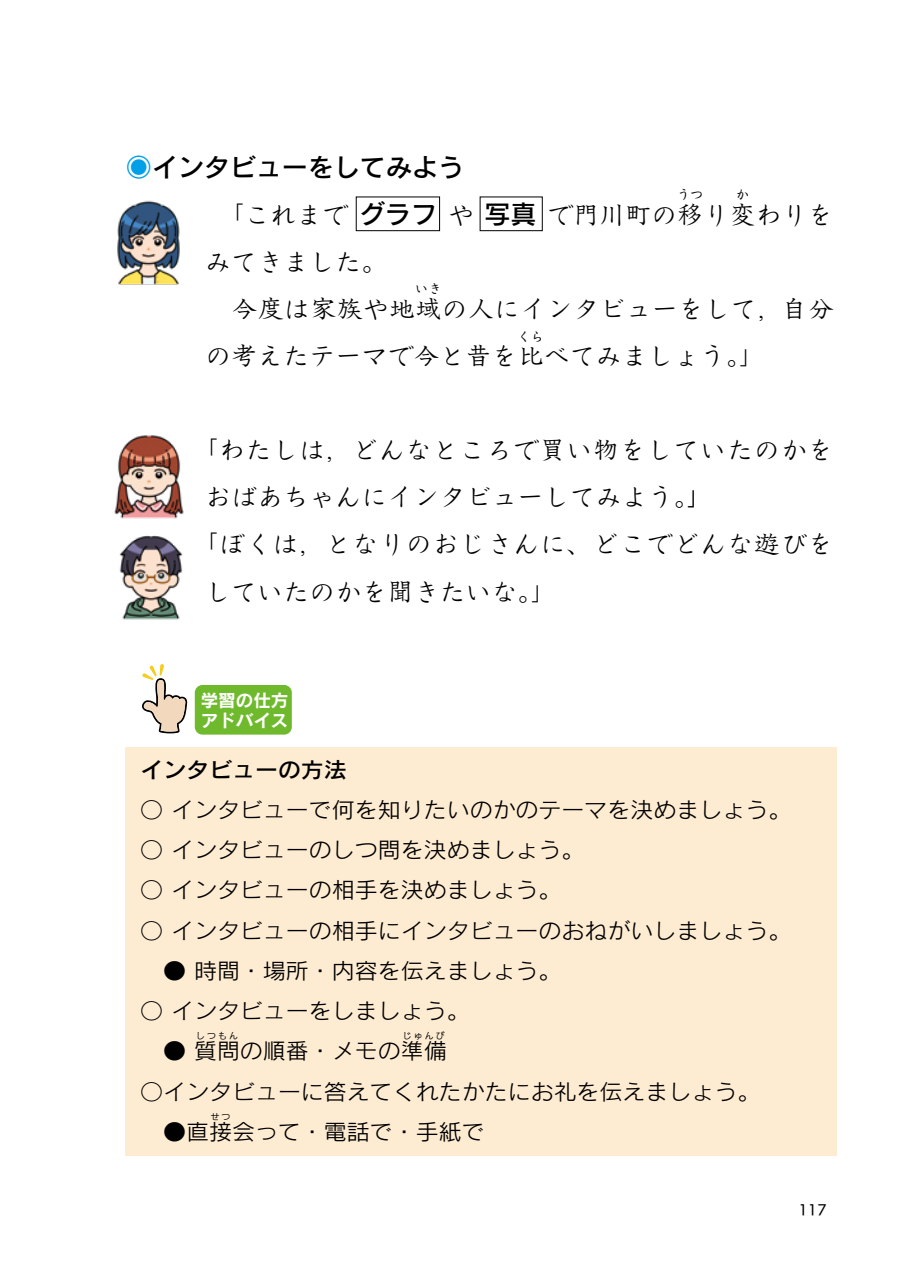
<style>
.page{position:relative;width:903px;height:1275px;background:#fff}
.page>*{position:absolute;margin:0;border:0;box-sizing:border-box;transform-origin:0 0}
.t1{font:26.07px/47.1px "Utrillo Pro M";color:#000}
.t2{font:26.07px "Utrillo Pro M";letter-spacing:.03em;color:#000}
.t3{font:26.07px "Rodin Pro DB";color:#000}
.t4{font:21.88px/40.2px "Rodin Pro M";color:#000;scale:1.05 1}
.t5{font:21.88px "Rodin Pro DB";color:#000;scale:1.05 1}
.t6{font:17.5px/20.3px "Rodin Pro B";color:#fff}
.t7{font:14px "UD Kakugo Small Pr 6 M";color:#000}
.t8{font:12.95px "Utrillo Pro M";color:#000}
.t9{font:8.75px "Rodin Pro M";letter-spacing:.25em;color:#000}
.s1{color:#00a0e9}
.s2{font-family:"Rodin Pro DB"}
</style>
<div class="page">
<img style="left:117px;top:200px;width:63px;height:85px">
<img style="left:114px;top:435px;width:70px;height:84px">
<img style="left:119px;top:535px;width:64px;height:85px">
<div style="left:126px;top:748px;width:711px;height:408px;background:#feecd2"></div>
<div style="left:356px;top:196px;width:84px;height:35px;border:1px solid #000"></div>
<div style="left:480px;top:196px;width:63px;height:35px;border:1px solid #000"></div>
<div style="left:195px;top:685px;width:97px;height:50px;background:#6fba2c;border-radius:8px"></div>
<svg style="left:142px;top:664px;width:45px;height:69px"></svg>
<p class="t3" style="left:126px;top:150px;width:340px"><span class="s1">◉</span>インタビューをしてみよう</p>
<p class="t1" style="left:205px;top:190px;width:630px">　「これまで<span class="s2">グラフ</span>や<span class="s2">写真</span>で門川町の移り変わりを</p>
<p class="t8" style="left:677px;top:186px;width:28px">うつ</p>
<p class="t8" style="left:736px;top:186px;width:15px">か</p>
<p class="t1" style="left:205px;top:237px;width:630px">みてきました。<br>　今度は家族や地域の人にインタビューをして，自分</p>
<p class="t8" style="left:415px;top:280px;width:28px">いき</p>
<p class="t8" style="left:518px;top:328px;width:28px">くら</p>
<p class="t1" style="left:205px;top:331px;width:561px">の考えたテーマで今と昔を比べてみましょう。」</p>
<p class="t2" style="left:192px;top:433px;width:643px">「わたしは，どんなところで買い物をしていたのかを</p>
<p class="t1" style="left:205px;top:473px;width:496px">おばあちゃんにインタビューしてみよう。｣</p>
<p class="t2" style="left:192px;top:527px;width:643px">「ぼくは，となりのおじさんに、どこでどんな遊びを</p>
<p class="t1" style="left:205px;top:567px;width:353px">していたのかを聞きたいな。」</p>
<p class="t6" style="left:201px;top:689px;width:89px">学習の仕方アドバイス</p>
<p class="t5" style="left:140px;top:755px;width:198px">インタビューの方法</p>
<p class="t4" style="left:140px;top:789px;width:622px">○ インタビューで何を知りたいのかのテーマを決めましょう。</p>
<p class="t4" style="left:140px;top:829px;width:425px">○ インタビューのしつ問を決めましょう。</p>
<p class="t4" style="left:140px;top:869px;width:403px">○ インタビューの相手を決めましょう。</p>
<p class="t4" style="left:140px;top:909px;width:622px">○ インタビューの相手にインタビューのおねがいしましょう。　● 時間・場所・内容を伝えましょう。</p>
<p class="t4" style="left:140px;top:990px;width:315px">○ インタビューをしましょう。　● 質問の順番・メモの準備</p>
<p class="t9" style="left:196px;top:1030px;width:43px">しつもん</p>
<p class="t9" style="left:403px;top:1030px;width:43px">じゅんび</p>
<p class="t4" style="left:140px;top:1070px;width:592px">○インタビューに答えてくれたかたにお礼を伝えましょう。　●直接会って・電話で・手紙で</p>
<p class="t9" style="left:211px;top:1111px;width:21px">せつ</p>
<p class="t7" style="left:798px;top:1202px;width:30px">117</p>
</div>
